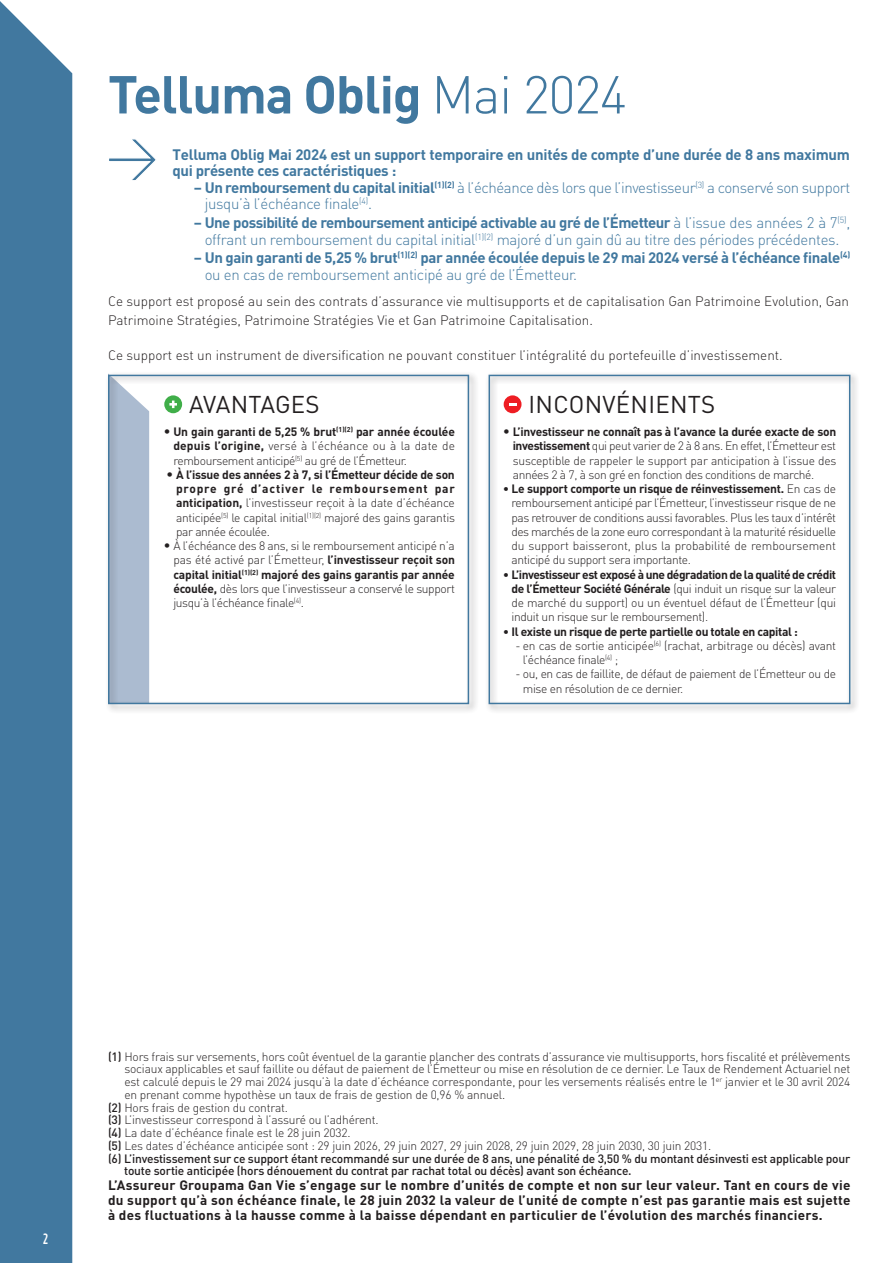
<style>
.page{position:relative;width:893px;height:1263px;background:#fff}
.page>*{position:absolute;margin:0;border:0;box-sizing:border-box;transform-origin:0 0}
.t1{font:700 52.5px "DINOT";letter-spacing:-.025em;color:#41789f}
.t2{font:24px "DINOT";letter-spacing:.01em;color:#231f20}
.t3{font:300 15px/16.5px "DINOT";letter-spacing:-.02em;color:#41789f}
.t4{font:700 15px/16.5px "DINOT";letter-spacing:-.02em;color:#41789f}
.t5{font:500 15px "Gotham Condensed";color:#fff}
.t6{font:700 13.5px/15px "DINOT";letter-spacing:.02em;color:#231f20;text-align:justify}
.t7{font:300 13.5px/19.2px "DINOT";color:#231f20}
.t8{font:300 12px/14.2px "DINOT";letter-spacing:-.015em;color:#231f20;text-align:justify}
.t9{font:500 12px "DINOT";letter-spacing:-.015em;color:#231f20}
.t10{font:700 12px "DINOT";letter-spacing:-.03em;color:#231f20}
.s1{font-weight:300}
.s2{font-weight:700}
.s3{font-size:13.5px}
.s4{font-weight:500}
</style>
<div class="page">
<div style="left:105px;top:371px;width:374px;height:343px;background:#231f20;opacity:.5"></div>
<div style="left:108px;top:375px;width:361px;height:329px;border:2px solid #41789f"></div>
<svg style="left:163px;top:394px;width:20px;height:20px"></svg>
<div style="left:164px;top:395px;width:18px;height:18px;background:#40ae49;border-radius:50%"></div>
<svg style="left:169px;top:400px;width:8px;height:8px"></svg>
<div style="left:489px;top:375px;width:361px;height:329px;border:2px solid #41789f"></div>
<svg style="left:503px;top:394px;width:19px;height:20px"></svg>
<div style="left:504px;top:395px;width:17px;height:18px;background:#ee1d23;border-radius:50%"></div>
<svg style="left:509px;top:403px;width:7px;height:3px"></svg>
<div style="left:0;top:1px;width:72px;height:1262px;background:#41789f"></div>
<svg style="left:109px;top:139px;width:47px;height:41px"></svg>
<h1 class="t1" style="left:108px;top:59px;width:520px">Telluma Oblig <span class="s1">Mai 2024</span></h1>
<p class="t4" style="left:172px;top:146px;width:679px">Telluma Oblig Mai 2024 est un support temporaire en unités de compte d’une durée de 8 ans maximum qui présente ces caractéristiques :</p>
<p class="t3" style="left:205px;top:179px;width:647px;text-indent:-11px"><span class="s2">– Un remboursement du capital initial</span><sup>(1)(2)</sup> à l’échéance dès lors que l’investisseur<sup>(3)</sup> a conservé son support jusqu’à l’échéance finale<sup>(4)</sup>.</p>
<p class="t3" style="left:194px;top:214px;width:658px;text-align:center"><span class="s2">– Une possibilité de remboursement anticipé activable au gré de l’Émetteur</span> à l’issue des années 2 à 7<sup>(5)</sup>, offrant un remboursement du capital initial<sup>(1)(2)</sup> majoré d’un gain dû au titre des périodes précédentes.</p>
<p class="t4" style="left:205px;top:249px;width:647px;text-indent:-11px">– Un gain garanti de 5,25 % brut<sup>(1)(2)</sup> par année écoulée depuis le 29 mai 2024 versé à l’échéance finale<sup>(4) </sup><span class="s1">ou en cas de remboursement anticipé au gré de l’Émetteur.</span></p>
<p class="t7" style="left:108px;top:292px;width:743px">Ce support est proposé au sein des contrats d’assurance vie multisupports et de capitalisation Gan Patrimoine Evolution, Gan<br>Patrimoine Stratégies, Patrimoine Stratégies Vie et Gan Patrimoine Capitalisation.</p>
<p class="t7" style="left:108px;top:345px;width:676px">Ce support est un instrument de diversification ne pouvant constituer l’intégralité du portefeuille d’investissement.</p>
<h2 class="t2" style="left:189px;top:390px;width:132px">AVANTAGES</h2>
<p class="t8" style="left:173px;top:424px;width:283px;text-indent:-10px"><span class="s3">•</span> <span class="s2">Un gain garanti de 5,25 % brut</span><sup>(1)(2)</sup> <span class="s2">par année écoulée depuis l’origine,</span> versé à l’échéance ou à la date de remboursement anticipé<sup>(5)</sup> au gré de l’Émetteur.</p>
<p class="t8" style="left:176px;top:467px;width:280px;text-indent:-10px"><span class="s3">•</span> <span class="s2">À l’issue des années 2 à 7, si l’Émetteur décide de son propre gré d’activer le remboursement par anticipation,</span> l’investisseur reçoit à la date d’échéance anticipée<sup>(5)</sup> le capital initial<sup>(1)(2)</sup> majoré des gains garantis par année écoulée.</p>
<p class="t8" style="left:173px;top:538px;width:283px;text-indent:-10px"><span class="s3">•</span> À l’échéance des 8 ans, si le remboursement anticipé n’a pas été activé par l’Émetteur, <span class="s2">l’investisseur reçoit son capital initial</span><sup>(1)(2)</sup> <span class="s2">majoré des gains garantis par année écoulée,</span> dès lors que l’investisseur a conservé le support jusqu’à l’échéance finale<sup>(4)</sup>.</p>
<h2 class="t2" style="left:529px;top:390px;width:188px">INCONVÉNIENTS</h2>
<p class="t8" style="left:513px;top:424px;width:325px;text-indent:-10px"><span class="s3">•</span> <span class="s2">L’investisseur ne connaît pas à l’avance la durée exacte de son investissement</span> qui peut varier de 2 à 8 ans. En effet, l’Émetteur est susceptible de rappeler le support par anticipation à l’issue des années 2 à 7, à son gré en fonction des conditions de marché.</p>
<p class="t8" style="left:511px;top:481px;width:326px;text-indent:-9px">• <span class="s2">Le support comporte un risque de réinvestissement.</span> En cas de remboursement anticipé par l’Émetteur, l’investisseur risque de ne pas retrouver de conditions aussi favorables. Plus les taux d’intérêt des marchés de la zone euro correspondant à la maturité résiduelle du support baisseront, plus la probabilité de remboursement anticipé du support sera importante.</p>
<p class="t8" style="left:511px;top:567px;width:326px;text-indent:-9px">• <span class="s2">L’investisseur est exposé à une dégradation de la qualité de crédit de l’Émetteur Société Générale</span> (qui induit un risque sur la valeur de marché du support) ou un éventuel défaut de l’Émetteur (qui induit un risque sur le remboursement).</p>
<p class="t10" style="left:503px;top:623px;width:296px"><span class="s1">•</span> Il existe un risque de perte partielle ou totale en capital :</p>
<p class="t8" style="left:523px;top:638px;width:315px;text-indent:-7px">- en cas de sortie anticipée<sup>(6)</sup> (rachat, arbitrage ou décès) avant l’échéance finale<sup>(4)</sup> ;</p>
<p class="t8" style="left:523px;top:667px;width:315px;text-indent:-7px">- ou, en cas de faillite, de défaut de paiement de l’Émetteur ou de mise en résolution de ce dernier.</p>
<p class="t5" style="left:43px;top:1230px;width:6px">2</p>
<p class="t8" style="left:108px;top:1049px;width:744px"><span class="s4">(1)</span> Hors frais sur versements, hors coût éventuel de la garantie plancher des contrats d’assurance vie multisupports, hors fiscalité et prélèvements</p>
<p class="t8" style="left:124px;top:1062px;width:728px">sociaux applicables et sauf faillite ou défaut de paiement de l’Émetteur ou mise en résolution de ce dernier. Le Taux de Rendement Actuariel net</p>
<p class="t8" style="left:124px;top:1074px;width:728px">est calculé depuis le 29 mai 2024 jusqu’à la date d’échéance correspondante, pour les versements réalisés entre le 1<sup>er</sup> janvier et le 30 avril 2024</p>
<p class="t8" style="left:124px;top:1087px;width:382px">en prenant comme hypothèse un taux de frais de gestion de 0,96 % annuel.</p>
<p class="t8" style="left:108px;top:1100px;width:182px"><span class="s4">(2)</span> Hors frais de gestion du contrat.</p>
<p class="t8" style="left:108px;top:1113px;width:272px"><span class="s4">(3)</span> L’investisseur correspond à l’assuré ou l’adhérent.</p>
<p class="t8" style="left:108px;top:1125px;width:244px"><span class="s4">(4)</span> La date d’échéance finale est le 28 juin 2032.</p>
<p class="t8" style="left:108px;top:1138px;width:605px"><span class="s4">(5)</span> Les dates d’échéance anticipée sont : 29 juin 2026, 29 juin 2027, 29 juin 2028, 29 juin 2029, 28 juin 2030, 30 juin 2031.</p>
<p class="t9" style="left:108px;top:1151px;width:744px">(6) L’investissement sur ce support étant recommandé sur une durée de 8 ans, une pénalité de 3,50 % du montant désinvesti est applicable pour</p>
<p class="t9" style="left:124px;top:1163px;width:509px">toute sortie anticipée (hors dénouement du contrat par rachat total ou décès) avant son échéance.</p>
<p class="t6" style="left:108px;top:1177px;width:744px">L’Assureur Groupama Gan Vie s’engage sur le nombre d’unités de compte et non sur leur valeur. Tant en cours de vie du support qu’à son échéance finale, le 28 juin 2032 la valeur de l’unité de compte n’est pas garantie mais est sujette à des fluctuations à la hausse comme à la baisse dépendant en particulier de l’évolution des marchés financiers.</p>
</div>
